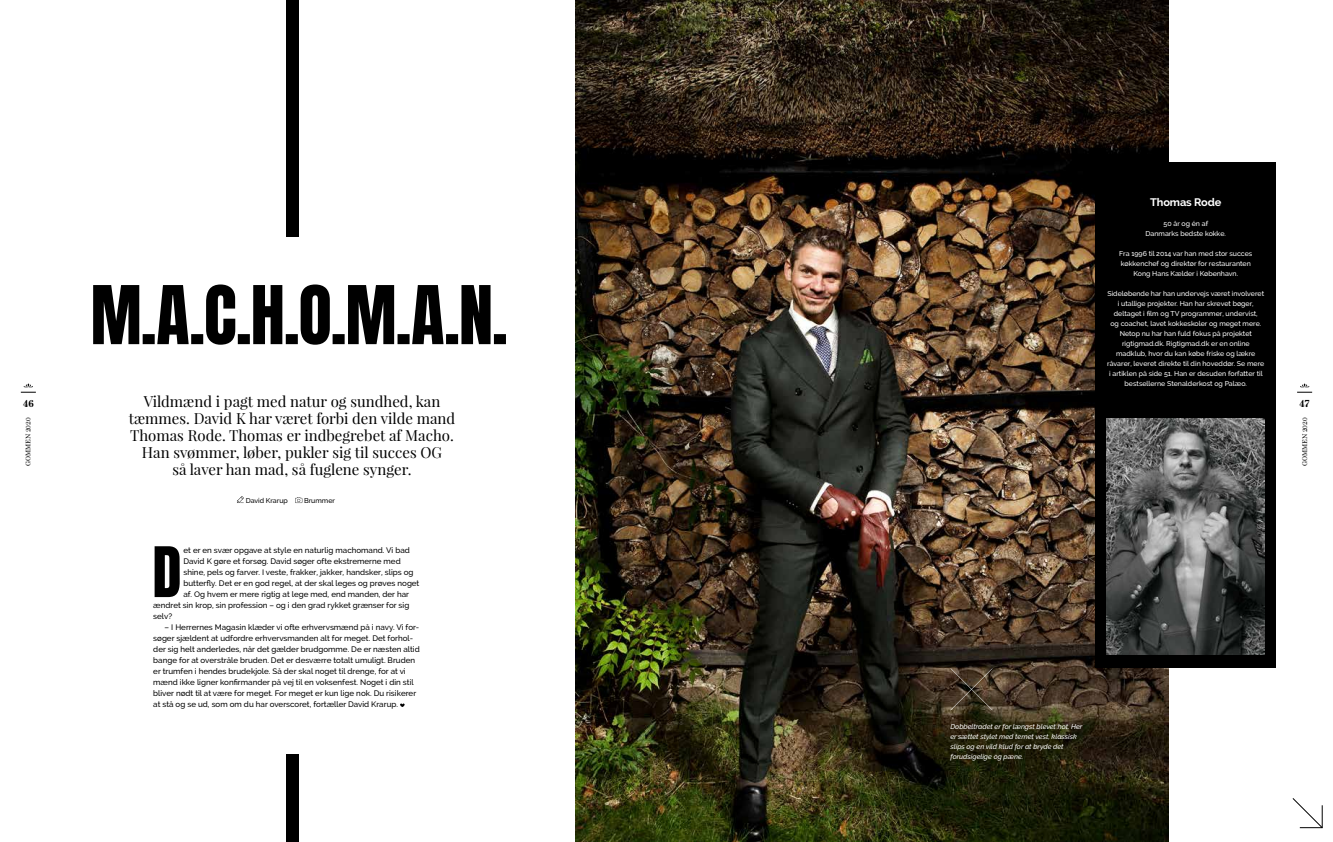
<style>
.page{position:relative;width:1333px;height:842px;background:#fff}
.page>*{position:absolute;margin:0;border:0;box-sizing:border-box;transform-origin:0 0}
.t1{font:59.2px "Anton";color:#000}
.t2{font:15px/17px "Playfair Display";color:#000;text-align:center}
.t3{font:700 11px "Raleway";letter-spacing:-.01em;color:#fff}
.t4{font:700 10px "Century 725 BT";color:#000}
.t5{font:500 8px/11px "Raleway";color:#000}
.t6{font:500 7px/10px "Raleway";color:#fff;text-align:center}
.t7{font:italic 500 7px/10px "Raleway";color:#fff}
.t8{font:500 7px "Raleway";color:#000}
.t9{font:6.5px "Century";color:#000}
</style>
<div class="page">
<svg style="left:237px;top:496px;width:7px;height:7px"></svg>
<svg style="left:295px;top:497px;width:7px;height:6px"></svg>
<svg style="left:1292px;top:798px;width:30px;height:30px"></svg>
<svg style="left:93px;top:284px;width:413px;height:61px"></svg>
<img style="left:575px;top:0;width:593px;height:842px">
<div style="left:1095px;top:162px;width:181px;height:505px;background:#000"></div>
<img style="left:1106px;top:419px;width:158px;height:236px">
<svg style="left:950px;top:668px;width:42px;height:42px;background:#4b3d2d"></svg>
<svg style="left:400px;top:703px;width:4px;height:4px"></svg>
<div style="left:286px;top:0;width:12px;height:237px;background:#000"></div>
<div style="left:286px;top:754px;width:12px;height:88px;background:#000"></div>
<svg style="left:21px;top:383px;width:15px;height:10px"></svg>
<svg style="left:1297px;top:383px;width:14px;height:10px"></svg>
<p class="t4" style="left:23px;top:397px;width:12px">46</p>
<p class="t9" style="left:23px;top:466px;width:50px;rotate:-90deg">GOMMEN 2020</p>
<h2 class="t2" style="left:129px;top:393px;width:328px">Vildmænd i pagt med natur og sundhed, kan tæmmes. David K har været forbi den vilde mand Thomas Rode. Thomas er indbegrebet af Macho.<br>Han svømmer, løber, pukler sig til succes OG<br>så laver han mad, så fuglene synger.</h2>
<p class="t8" style="left:246px;top:496px;width:44px">David Krarup</p>
<p class="t8" style="left:304px;top:496px;width:33px">Brummer</p>
<h1 class="t1" style="left:152px;top:542px;width:31px">D</h1>
<p class="t5" style="left:183px;top:545px;width:228px">et er en svær opgave at style en naturlig machomand. Vi bad</p>
<p class="t5" style="left:183px;top:556px;width:219px">David K gøre et forsøg. David søger ofte ekstremerne med</p>
<p class="t5" style="left:183px;top:567px;width:231px">shine, pels og farver. I veste, frakker, jakker, handsker, slips og</p>
<p class="t5" style="left:183px;top:578px;width:237px">butterfly. Det er en god regel, at der skal leges og prøves noget</p>
<p class="t5" style="left:183px;top:589px;width:227px">af. Og hvem er mere rigtig at lege med, end manden, der har</p>
<p class="t5" style="left:153px;top:600px;width:257px">ændret sin krop, sin profession – og i den grad rykket grænser for sig</p>
<p class="t5" style="left:153px;top:611px;width:20px">selv?</p>
<p class="t5" style="left:153px;top:622px;width:268px;text-indent:11px">– I Herrernes Magasin klæder vi ofte erhvervsmænd på i navy. Vi for&shy;søger sjældent at udfordre erhvervsmanden alt for meget. Det forhol&shy;der sig helt anderledes, når det gælder brudgomme. De er næsten altid bange for at overstråle bruden. Det er desværre totalt umuligt. Bruden er trumfen i hendes brudekjole. Så der skal noget til drenge, for at vi mænd ikke ligner konfirmander på vej til en voksenfest. Noget i din stil bliver nødt til at være for meget. For meget er kun lige nok. Du risikerer at stå og se ud, som om du har overscoret, fortæller David Krarup.</p>
<h3 class="t3" style="left:1149px;top:196px;width:73px">Thomas Rode</h3>
<p class="t6" style="left:1145px;top:218px;width:82px">50 år og én af<br>Danmarks bedste kokke.</p>
<p class="t6" style="left:1119px;top:248px;width:135px">Fra 1996 til 2014 var han med stor succes køkkenchef og direktør for restauranten<br>Kong Hans Kælder i København.</p>
<p class="t6" style="left:1107px;top:288px;width:159px">Sideløbende har han undervejs været involveret i utallige projekter. Han har skrevet bøger, deltaget i film og TV programmer, undervist,<br>og coachet, lavet kokkeskoler og meget mere.<br>Netop nu har han fuld fokus på projektet rigtigmad.dk. Rigtigmad.dk er en online madklub, hvor du kan købe friske og lækre råvarer, leveret direkte til din hoveddør. Se mere i artiklen på side 51. Han er desuden forfatter til bestsellerne Stenalderkost og Palæo.</p>
<p class="t4" style="left:1299px;top:397px;width:12px">47</p>
<p class="t9" style="left:1299px;top:466px;width:50px;rotate:-90deg">GOMMEN 2020</p>
<p class="t7" style="left:950px;top:721px;width:133px">Dobbeltradet er for længst blevet hot. Her er sættet stylet med ternet vest, klassisk slips og en vild klud for at bryde det forudsigelige og pæne.</p>
</div>
